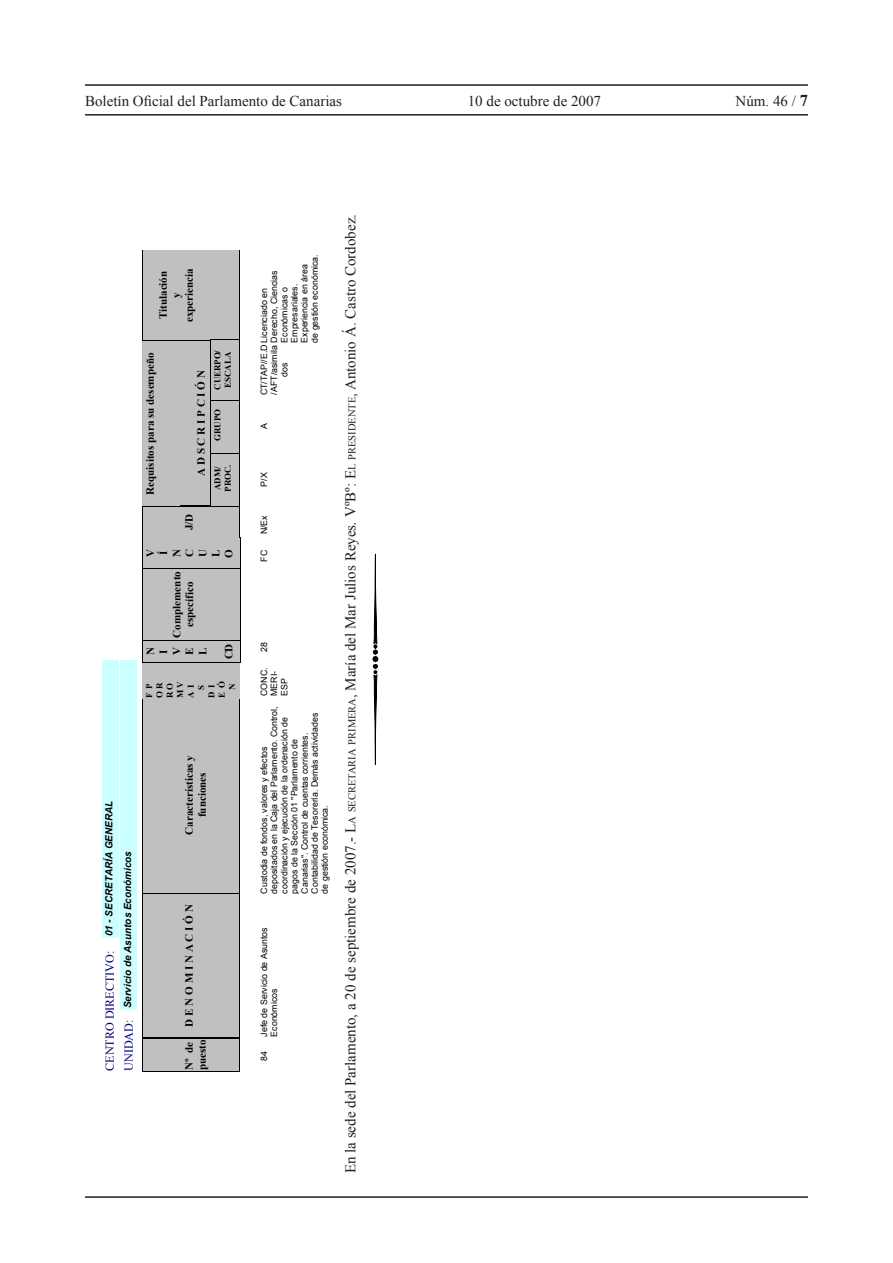
<style>
.page{position:relative;width:893px;height:1263px;background:#fff}
.page>*{position:absolute;margin:0;border:0;box-sizing:border-box;transform-origin:0 0}
.CTex_1ª{font:15px "Times New Roman";color:#231f20}
.t1{font:12.15px "Times New Roman";letter-spacing:-.005em;color:#000080}
.t2{font:700 10.95px/13px "Times New Roman";color:#000}
.t3{font:italic 700 9.9px "Arial";letter-spacing:-.01em;color:#000}
.t4{font:8.85px/10.2px "Arial";color:#000}
.t5{font:700 8.85px/10.4px "Times New Roman";letter-spacing:-.005em;color:#000}
.s1{font-weight:700;font-size:16.5px}
.s2{font-family:"Times New Roman";font-weight:400;font-style:normal;font-size:12.15px;color:#000080}
.s3{font-size:10.5px}
.s4{font-style:italic}
</style>
<div class="page">
<hr style="left:85px;top:114px;width:723px;height:2px;background:#231f20">
<hr style="left:85px;top:84px;width:723px;height:2px;background:#231f20">
<hr style="left:85px;top:1196px;width:723px;height:2px;background:#231f20">
<div style="left:142px;top:1038px;width:98px;height:34px;background:#c0c0c0"></div>
<hr style="left:142px;top:1038px;width:1px;height:34px;background:#010000">
<hr style="left:142px;top:1038px;width:98px;height:1px;background:#010000">
<hr style="left:240px;top:1038px;width:1px;height:34px;background:#010000">
<hr style="left:142px;top:1072px;width:98px;height:1px;background:#010000">
<div style="left:142px;top:893px;width:98px;height:144px;background:#c0c0c0"></div>
<hr style="left:142px;top:893px;width:1px;height:144px;background:#010000">
<hr style="left:142px;top:893px;width:98px;height:1px;background:#010000">
<hr style="left:240px;top:893px;width:1px;height:144px;background:#010000">
<div style="left:142px;top:696px;width:98px;height:197px;background:#c0c0c0"></div>
<hr style="left:142px;top:696px;width:1px;height:197px;background:#010000">
<hr style="left:240px;top:696px;width:1px;height:197px;background:#010000">
<div style="left:143px;top:660px;width:97px;height:39px;background:#c0c0c0"></div>
<div style="left:143px;top:640px;width:97px;height:23px;background:#c0c0c0"></div>
<div style="left:143px;top:568px;width:97px;height:73px;background:#c0c0c0"></div>
<hr style="left:143px;top:641px;width:97px;height:1px;background:#010000">
<div style="left:143px;top:538px;width:97px;height:31px;background:#c0c0c0"></div>
<div style="left:142px;top:507px;width:98px;height:30px;background:#c0c0c0"></div>
<hr style="left:142px;top:506px;width:1px;height:31px;background:#010000">
<hr style="left:240px;top:506px;width:1px;height:31px;background:#010000">
<div style="left:142px;top:250px;width:98px;height:90px;background:#c0c0c0"></div>
<hr style="left:142px;top:250px;width:1px;height:91px;background:#010000">
<hr style="left:240px;top:250px;width:1px;height:91px;background:#010000">
<div style="left:142px;top:341px;width:38px;height:165px;background:#c0c0c0"></div>
<hr style="left:142px;top:341px;width:1px;height:165px;background:#010000">
<div style="left:121px;top:660px;width:16px;height:349px;background:#cff"></div>
<div style="left:180px;top:341px;width:32px;height:165px;background:#c0c0c0"></div>
<hr style="left:180px;top:506px;width:32px;height:1px;background:#010000">
<div style="left:211px;top:450px;width:29px;height:56px;background:#c0c0c0"></div>
<div style="left:211px;top:397px;width:29px;height:56px;background:#c0c0c0"></div>
<div style="left:211px;top:340px;width:29px;height:60px;background:#c0c0c0"></div>
<div style="left:102px;top:660px;width:17px;height:277px;background:#cff"></div>
<svg style="left:372px;top:554px;width:7px;height:211px"></svg>
<h1 class="CTex_1ª" style="left:85px;top:91px;width:259px">Boletín Oficial del Parlamento de Canarias</h1>
<h1 class="CTex_1ª" style="left:468px;top:91px;width:135px">10 de octubre de 2007</h1>
<h1 class="CTex_1ª" style="left:735px;top:91px;width:74px">Núm. 46 / <span class="s1">7</span></h1>
<p class="t2" style="left:156px;top:322px;width:55px;text-align:center;rotate:-90deg">Titulación y experiencia</p>
<p class="t2" style="left:143px;top:495px;width:144px;rotate:-90deg">Requisitos para su desempeño</p>
<p class="t2" style="left:194px;top:476px;width:107px;rotate:-90deg">A D S C R I P C I Ó N</p>
<p class="t2" style="left:182px;top:530px;width:18px;rotate:-90deg">J/D</p>
<p class="t5" style="left:212px;top:390px;width:41px;rotate:-90deg">CUERPO/<br>ESCALA</p>
<p class="t5" style="left:212px;top:441px;width:33px;rotate:-90deg">GRUPO</p>
<p class="t5" style="left:212px;top:492px;width:29px;rotate:-90deg">ADM/<br>PROC.</p>
<p class="t2" style="left:144px;top:558px;width:10px;rotate:-90deg">V<br>Í<br>N<br>C<br>U<br>L<br>O</p>
<p class="t2" style="left:170px;top:638px;width:68px;text-align:center;rotate:-90deg">Complemento específico</p>
<p class="t2" style="left:144px;top:655px;width:9px;rotate:-90deg">N<br>I<br>V<br>E<br>L</p>
<p class="t2" style="left:222px;top:659px;width:17px;rotate:-90deg">CD</p>
<p class="t5" style="left:144px;top:698px;width:17px;rotate:-90deg">F P</p>
<p class="t5" style="left:154px;top:698px;width:17px;rotate:-90deg">O R</p>
<p class="t5" style="left:165px;top:698px;width:17px;rotate:-90deg">R O</p>
<p class="t5" style="left:175px;top:698px;width:18px;rotate:-90deg">M V</p>
<p class="t5" style="left:185px;top:698px;width:16px;rotate:-90deg">A I</p>
<p class="t5" style="left:196px;top:689px;width:6px;rotate:-90deg">S</p>
<p class="t5" style="left:206px;top:698px;width:16px;rotate:-90deg">D I</p>
<p class="t5" style="left:216px;top:698px;width:19px;rotate:-90deg">E Ó</p>
<p class="t5" style="left:227px;top:689px;width:8px;rotate:-90deg">N</p>
<p class="t3" style="left:103px;top:1071px;width:272px;rotate:-90deg"><span class="s2">CENTRO DIRECTIVO:</span> 01 - SECRETARÍA GENERAL</p>
<p class="t3" style="left:121px;top:1008px;width:159px;rotate:-90deg">Servicio de Asuntos Económicos</p>
<p class="t1" style="left:120px;top:1071px;width:53px;rotate:-90deg">UNIDAD:</p>
<p class="t2" style="left:182px;top:835px;width:81px;text-align:center;rotate:-90deg">Características y funciones</p>
<p class="t2" style="left:182px;top:1026px;width:124px;rotate:-90deg">D E N O M I N A C I Ó N</p>
<p class="t2" style="left:182px;top:1070px;width:32px;rotate:-90deg">Nº de puesto</p>
<p class="t4" style="left:279px;top:343px;width:90px;rotate:-90deg">Económicas o<br>Empresariales.<br>Experiencia en área de gestión económica.</p>
<p class="t4" style="left:269px;top:394px;width:125px;rotate:-90deg">/AFT/asimila Derecho, Ciencias</p>
<p class="t4" style="left:259px;top:395px;width:109px;rotate:-90deg">CT/TAP//E.D Licenciado en</p>
<p class="t4" style="left:279px;top:377px;width:16px;rotate:-90deg">dos</p>
<p class="t4" style="left:259px;top:429px;width:7px;rotate:-90deg">A</p>
<p class="t4" style="left:259px;top:487px;width:16px;rotate:-90deg">P/X</p>
<p class="t4" style="left:259px;top:534px;width:21px;rotate:-90deg">N/Ex</p>
<p class="t4" style="left:259px;top:562px;width:13px;rotate:-90deg">FC</p>
<p class="t4" style="left:259px;top:652px;width:11px;rotate:-90deg">28</p>
<p class="t4" style="left:259px;top:696px;width:30px;rotate:-90deg">CONC.<br>MERI-<br>ESP</p>
<p class="t4" style="left:259px;top:893px;width:188px;rotate:-90deg">Custodia de fondos, valores y efectos depositados en la Caja del Parlamento. Control, coordinación y ejecución de la ordenación de pagos de la Sección 01 "Parlamento de Canarias". Control de cuentas corrientes.<br>Contabilidad de Tesorería. Demás actividades de gestión económica.</p>
<p class="t4" style="left:259px;top:1037px;width:111px;rotate:-90deg">Jefe de Servicio de Asuntos<br>Económicos</p>
<p class="t4" style="left:259px;top:1061px;width:11px;rotate:-90deg">84</p>
<p class="CTex_1ª" style="left:340px;top:1173px;width:961px;rotate:-90deg">En la sede del Parlamento, a 20 de septiembre de 2007.- L<span class="s3">a secretaria primera</span>, María del Mar Julios Reyes<span class="s4">.</span> VºBº: E<span class="s3">l presidente</span>, Antonio Á. Castro Cordobez.</p>
</div>
